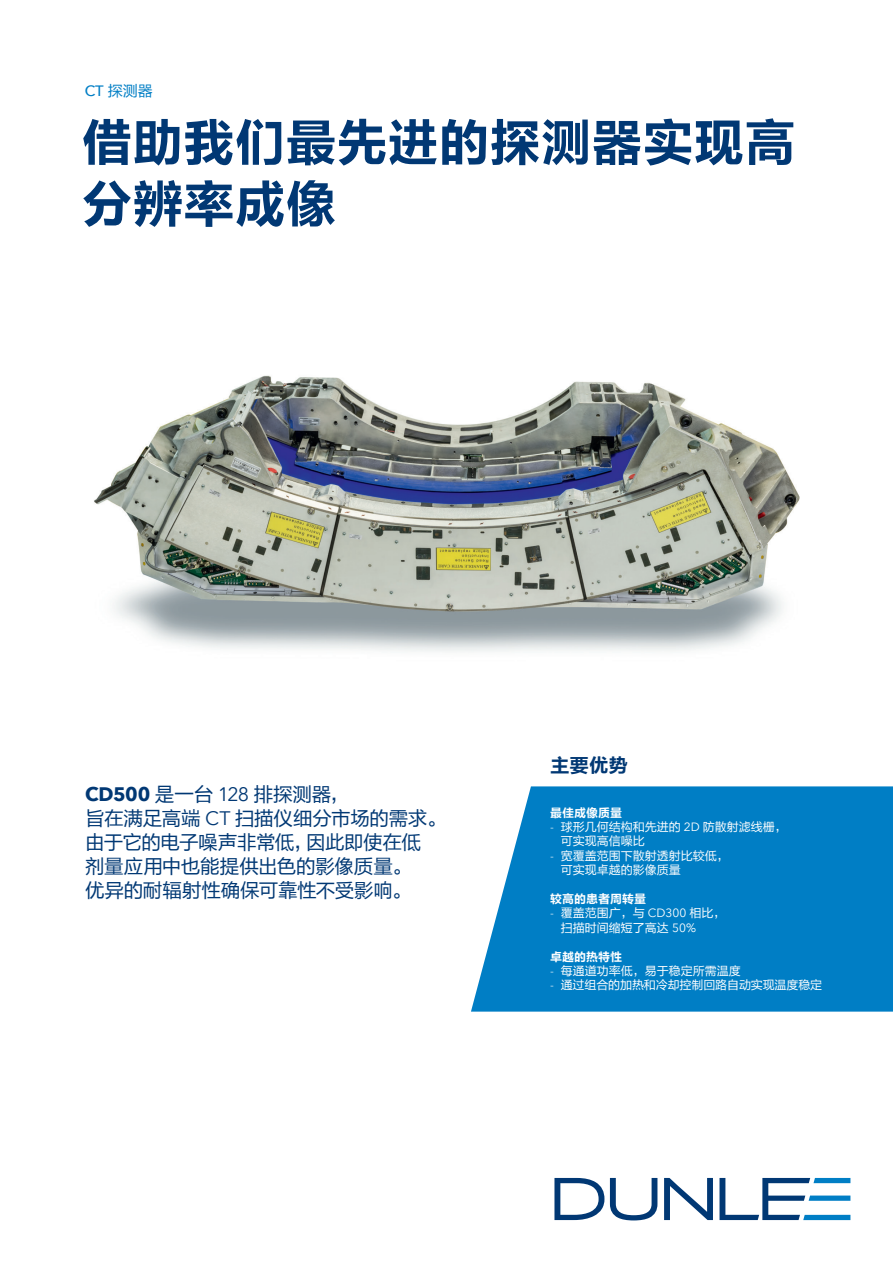
<style>
.page{position:relative;width:893px;height:1263px;background:#fff}
.page>*{position:absolute;margin:0;border:0;box-sizing:border-box;transform-origin:0 0}
.t1{font:51px/61.5px "FZLTCHK GBK1 0";color:#013874}
.t2{font:19.5px/24px "FZLTHK GBK1 0";letter-spacing:-.015em;color:#013874}
.t3{font:19.5px "FZLTCHK GBK1 0";color:#013874}
.t4{font:15px "FZLTHK GBK1 0";color:#007ec5}
.t5{font:12px/14.4px "FZLTHK GBK1 0";color:#fff}
.t6{font:12px "FZLTCHK GBK1 0";color:#fff}
.s1{font-family:"Avenir Next";font-weight:500}
.s2{font-family:"Avenir Next";font-weight:700}
.s3{font-family:"Avenir Next"}
</style>
<div class="page">
<svg style="left:471px;top:786px;width:422px;height:225px;background:#1287c9"></svg>
<img style="left:94px;top:375px;width:706px;height:277px">
<svg style="left:554px;top:1178px;width:50px;height:42px"></svg>
<svg style="left:610px;top:1178px;width:47px;height:42px"></svg>
<svg style="left:664px;top:1178px;width:49px;height:42px"></svg>
<svg style="left:719px;top:1178px;width:131px;height:42px"></svg>
<p class="t4" style="left:85px;top:83px;width:70px"><span class="s1">CT</span> 探测器</p>
<h1 class="t1" style="left:81px;top:113px;width:716px">借助我们最先进的探测器实现高分辨率成像</h1>
<h2 class="t2" style="left:85px;top:783px;width:362px"><span class="s2">CD500</span> 是一台 <span class="s3">128</span> 排探测器，<br>旨在满足高端 <span class="s3">CT</span> 扫描仪细分市场的需求。由于它的电子噪声非常低，因此即使在低<br>剂量应用中也能提供出色的影像质量。<br>优异的耐辐射性确保可靠性不受影响。</h2>
<h2 class="t3" style="left:550px;top:754px;width:79px">主要优势</h2>
<p class="t6" style="left:550px;top:806px;width:73px">最佳成像质量</p>
<p class="t5" style="left:561px;top:820px;width:228px;text-indent:-11px"><span class="s3">-</span> 球形几何结构和先进的 <span class="s3">2D</span> 防散射滤线栅，可实现高信噪比</p>
<p class="t5" style="left:561px;top:849px;width:169px;text-indent:-11px"><span class="s3">-</span> 宽覆盖范围下散射透射比较低，可实现卓越的影像质量</p>
<p class="t6" style="left:550px;top:892px;width:97px">较高的患者周转量</p>
<p class="t5" style="left:561px;top:906px;width:166px;text-indent:-11px"><span class="s3">-</span> 覆盖范围广，与 <span class="s3">CD300</span> 相比，扫描时间缩短了高达 <span class="s3">50%</span></p>
<p class="t6" style="left:550px;top:950px;width:73px">卓越的热特性</p>
<p class="t5" style="left:550px;top:964px;width:192px"><span class="s3">-</span> 每通道功率低，易于稳定所需温度</p>
<p class="t5" style="left:550px;top:978px;width:274px"><span class="s3">-</span> 通过组合的加热和冷却控制回路自动实现温度稳定</p>
</div>
